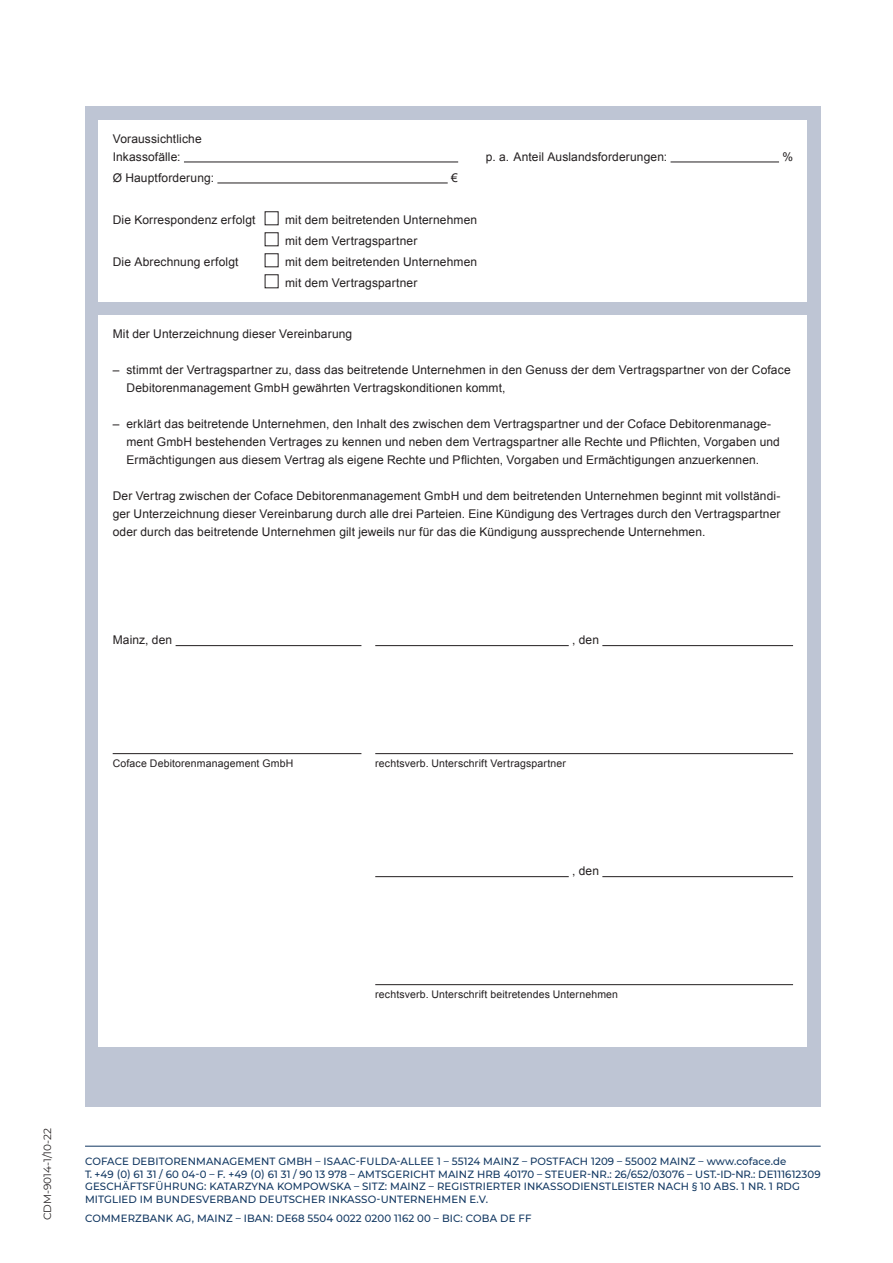
<style>
.page{position:relative;width:893px;height:1263px;background:#fff}
.page>*{position:absolute;margin:0;border:0;box-sizing:border-box;transform-origin:0 0}
.Fließtext{font:12px/18px "Arial";letter-spacing:.01em;color:#231f20}
.t1{font:500 10.5px/12.6px "Montserrat";letter-spacing:.01em;color:#113761}
.Fließtext-2{font:10.5px "Arial";letter-spacing:.015em;color:#231f20}
.t2{font:10.5px "Montserrat";color:#231f20}
</style>
<div class="page">
<div style="left:85px;top:106px;width:736px;height:1001px;background:#bec5d4"></div>
<div style="left:99px;top:120px;width:708px;height:182px;background:#fff"></div>
<hr style="left:184px;top:162px;width:274px;height:1px;background:#231f20">
<hr style="left:671px;top:162px;width:108px;height:1px;background:#231f20">
<hr style="left:217px;top:183px;width:231px;height:1px;background:#231f20">
<div style="left:265px;top:211px;width:14px;height:14px;border:1px solid #231f20"></div>
<div style="left:265px;top:232px;width:14px;height:14px;border:1px solid #231f20"></div>
<div style="left:265px;top:253px;width:14px;height:14px;border:1px solid #231f20"></div>
<div style="left:265px;top:274px;width:14px;height:14px;border:1px solid #231f20"></div>
<div style="left:99px;top:316px;width:708px;height:731px;background:#fff"></div>
<hr style="left:176px;top:645px;width:185px;height:1px;background:#231f20">
<hr style="left:375px;top:645px;width:194px;height:1px;background:#231f20">
<hr style="left:602px;top:645px;width:191px;height:1px;background:#231f20">
<hr style="left:113px;top:753px;width:248px;height:1px;background:#231f20">
<hr style="left:375px;top:753px;width:418px;height:1px;background:#231f20">
<hr style="left:375px;top:876px;width:194px;height:1px;background:#231f20">
<hr style="left:602px;top:876px;width:191px;height:1px;background:#231f20">
<hr style="left:375px;top:984px;width:418px;height:1px;background:#231f20">
<hr style="left:85px;top:1146px;width:736px;height:1px;background:#113761">
<p class="Fließtext" style="left:113px;top:130px;width:91px">Voraussichtliche<br>Inkassofälle:</p>
<p class="Fließtext" style="left:113px;top:169px;width:103px">Ø Hauptforderung:</p>
<p class="Fließtext" style="left:451px;top:169px;width:8px">€</p>
<p class="Fließtext" style="left:113px;top:211px;width:144px">Die Korrespondenz erfolgt</p>
<p class="Fließtext" style="left:285px;top:211px;width:194px">mit dem beitretenden Unternehmen</p>
<p class="Fließtext" style="left:285px;top:232px;width:134px">mit dem Vertragspartner</p>
<p class="Fließtext" style="left:113px;top:253px;width:127px">Die Abrechnung erfolgt</p>
<p class="Fließtext" style="left:285px;top:253px;width:194px">mit dem beitretenden Unternehmen</p>
<p class="Fließtext" style="left:285px;top:274px;width:134px">mit dem Vertragspartner</p>
<p class="Fließtext" style="left:486px;top:148px;width:183px">p. a. Anteil Auslandsforderungen:</p>
<p class="Fließtext" style="left:782px;top:148px;width:12px">%</p>
<p class="Fließtext" style="left:113px;top:325px;width:241px">Mit der Unterzeichnung dieser Vereinbarung</p>
<p class="Fließtext" style="left:126px;top:361px;width:666px;text-indent:-14px">– stimmt der Vertragspartner zu, dass das beitretende Unternehmen in den Genuss der dem Vertragspartner von der Coface<br>Debitorenmanagement GmbH gewährten Vertragskonditionen kommt,</p>
<p class="Fließtext" style="left:126px;top:415px;width:655px;text-indent:-14px">– erklärt das beitretende Unternehmen, den Inhalt des zwischen dem Vertragspartner und der Coface Debitorenmanage&shy;ment GmbH bestehenden Vertrages zu kennen und neben dem Vertragspartner alle Rechte und Pflichten, Vorgaben und<br>Ermächtigungen aus diesem Vertrag als eigene Rechte und Pflichten, Vorgaben und Ermächtigungen anzuerkennen.</p>
<p class="Fließtext" style="left:113px;top:487px;width:669px;text-align:justify">Der Vertrag zwischen der Coface Debitorenmanagement GmbH und dem beitretenden Unternehmen beginnt mit vollständi&shy;ger Unterzeichnung dieser Vereinbarung durch alle drei Parteien. Eine Kündigung des Vertrages durch den Vertragspartner oder durch das beitretende Unternehmen gilt jeweils nur für das die Kündigung aussprechende Unternehmen.</p>
<p class="Fließtext" style="left:113px;top:631px;width:61px">Mainz, den</p>
<p class="Fließtext" style="left:572px;top:631px;width:28px">, den</p>
<p class="Fließtext-2" style="left:113px;top:757px;width:182px">Coface Debitorenmanagement GmbH</p>
<p class="Fließtext-2" style="left:375px;top:757px;width:192px">rechtsverb. Unterschrift Vertragspartner</p>
<p class="Fließtext" style="left:572px;top:862px;width:28px">, den</p>
<p class="Fließtext-2" style="left:375px;top:988px;width:244px">rechtsverb. Unterschrift beitretendes Unternehmen</p>
<p class="t2" style="left:40px;top:1220px;width:94px;rotate:-90deg">CDM-9014-1/10-22</p>
<p class="t1" style="left:85px;top:1154px;width:737px">COFACE DEBITORENMANAGEMENT GMBH – ISAAC-FULDA-ALLEE 1 – 55124 MAINZ – POSTFACH 1209 – 55002 MAINZ – www.coface.de<br>T. +49 (0) 61 31 / 60 04-0 – F. +49 (0) 61 31 / 90 13 978 – AMTSGERICHT MAINZ HRB 40170 – STEUER-NR.: 26/652/03076 – UST.-ID-NR.: DE111612309<br>GESCHÄFTSFÜHRUNG: KATARZYNA KOMPOWSKA – SITZ: MAINZ – REGISTRIERTER INKASSODIENSTLEISTER NACH § 10 ABS. 1 NR. 1 RDG MITGLIED IM BUNDESVERBAND DEUTSCHER INKASSO-UNTERNEHMEN E.V.</p>
<p class="t1" style="left:85px;top:1211px;width:448px">COMMERZBANK AG, MAINZ – IBAN: DE68 5504 0022 0200 1162 00 – BIC: COBA DE FF</p>
</div>
